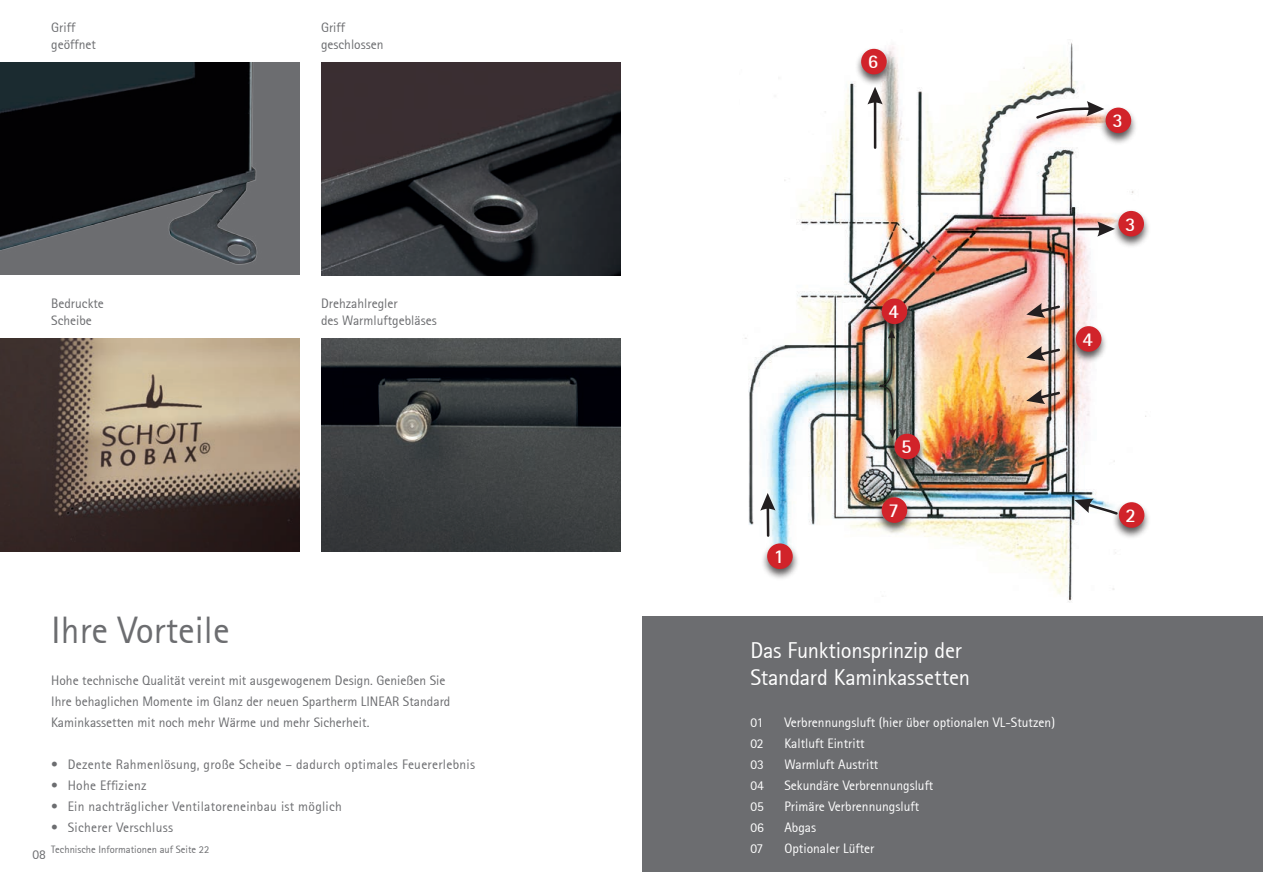
<style>
.page{position:relative;width:1263px;height:893px;background:#fff}
.page>*{position:absolute;margin:0;border:0;box-sizing:border-box;transform-origin:0 0}
.t1{font:37.5px "Rotis Sans Serif";color:#6c6d70}
.t2{font:22.5px/27px "Rotis Sans Serif";letter-spacing:-.01em;color:#fff}
.t3{font:700 19.5px "Rotis Sans Serif";color:#fff}
.t4{font:13.5px/16.5px "Rotis Sans Serif";color:#6c6d70}
.t5{font:13.5px "Rotis Sans Serif";color:#fff}
.t6{font:13.5px "Rotis Sans Serif";letter-spacing:.02em;color:#6c6d70}
.t7{font:10.5px "Rotis Sans Serif";color:#6c6d70}
</style>
<div class="page">
<div style="left:642px;top:617px;width:621px;height:255px;background:#6c6d70"></div>
<img style="left:0;top:63px;width:300px;height:212px">
<img style="left:321px;top:63px;width:300px;height:212px">
<img style="left:321px;top:339px;width:300px;height:213px">
<img style="left:0;top:339px;width:300px;height:213px">
<img style="left:745px;top:42px;width:401px;height:561px">
<svg style="left:1074px;top:499px;width:46px;height:18px"></svg>
<hr style="left:766px;top:502px;width:3px;height:34px;background:#231f20">
<svg style="left:760px;top:493px;width:15px;height:18px"></svg>
<hr style="left:1078px;top:228px;width:28px;height:2px;background:#231f20">
<svg style="left:1097px;top:221px;width:14px;height:16px"></svg>
<svg style="left:1026px;top:303px;width:36px;height:15px"></svg>
<svg style="left:1026px;top:346px;width:36px;height:15px"></svg>
<svg style="left:1026px;top:389px;width:36px;height:15px"></svg>
<svg style="left:1034px;top:101px;width:70px;height:20px"></svg>
<hr style="left:874px;top:96px;width:2px;height:52px;background:#231f20">
<svg style="left:867px;top:87px;width:16px;height:17px"></svg>
<svg style="left:878px;top:336px;width:18px;height:102px"></svg>
<div style="left:1112px;top:500px;width:39px;height:40px;background:#231f20;opacity:.75"></div>
<div style="left:1119px;top:502px;width:25px;height:26px;background:#d1232a;border-radius:50%"></div>
<div style="left:760px;top:542px;width:40px;height:39px;background:#231f20;opacity:.75"></div>
<div style="left:767px;top:543px;width:26px;height:26px;background:#d1232a;border-radius:50%"></div>
<div style="left:875px;top:496px;width:39px;height:39px;background:#231f20;opacity:.75"></div>
<div style="left:882px;top:497px;width:25px;height:26px;background:#d1232a;border-radius:50%"></div>
<div style="left:888px;top:432px;width:39px;height:39px;background:#231f20;opacity:.75"></div>
<div style="left:894px;top:434px;width:26px;height:25px;background:#d1232a;border-radius:50%"></div>
<div style="left:1069px;top:324px;width:39px;height:40px;background:#231f20;opacity:.75"></div>
<div style="left:1076px;top:326px;width:25px;height:26px;background:#d1232a;border-radius:50%"></div>
<div style="left:875px;top:297px;width:39px;height:39px;background:#231f20;opacity:.75"></div>
<div style="left:882px;top:298px;width:25px;height:26px;background:#d1232a;border-radius:50%"></div>
<div style="left:1111px;top:209px;width:40px;height:40px;background:#231f20;opacity:.75"></div>
<div style="left:1118px;top:211px;width:26px;height:25px;background:#d1232a;border-radius:50%"></div>
<div style="left:1099px;top:106px;width:39px;height:39px;background:#231f20;opacity:.75"></div>
<div style="left:1105px;top:108px;width:26px;height:25px;background:#d1232a;border-radius:50%"></div>
<div style="left:854px;top:47px;width:40px;height:40px;background:#231f20;opacity:.75"></div>
<div style="left:861px;top:49px;width:26px;height:25px;background:#d1232a;border-radius:50%"></div>
<p class="t4" style="left:51px;top:19px;width:46px">Griff geöffnet</p>
<p class="t4" style="left:51px;top:295px;width:54px">Bedruckte<br>Scheibe</p>
<p class="t4" style="left:321px;top:19px;width:64px">Griff geschlossen</p>
<p class="t4" style="left:321px;top:295px;width:117px">Drehzahlregler<br>des Warmluftgebläses</p>
<h1 class="t1" style="left:51px;top:608px;width:180px">Ihre Vorteile</h1>
<p class="t4" style="left:51px;top:669px;width:401px;line-height:21px">Hohe technische Qualität vereint mit ausgewogenem Design. Genießen Sie<br>Ihre behaglichen Momente im Glanz der neuen Spartherm LINEAR Standard<br>Kaminkassetten mit noch mehr Wärme und mehr Sicherheit.</p>
<p class="t6" style="left:51px;top:756px;width:425px">• Dezente Rahmenlösung, große Scheibe – dadurch optimales Feuererlebnis</p>
<p class="t6" style="left:51px;top:777px;width:97px">• Hohe Effizienz</p>
<p class="t6" style="left:51px;top:798px;width:292px">• Ein nachträglicher Ventilatoreneinbau ist möglich</p>
<p class="t6" style="left:51px;top:819px;width:123px">• Sicherer Verschluss</p>
<p class="t7" style="left:51px;top:843px;width:160px">Technische Informationen auf Seite 22</p>
<p class="t4" style="left:32px;top:846px;width:15px">08</p>
<h3 class="t3" style="left:774px;top:544px;width:12px">1</h3>
<h3 class="t3" style="left:868px;top:50px;width:12px">6</h3>
<h3 class="t3" style="left:888px;top:299px;width:12px">4</h3>
<h3 class="t3" style="left:1112px;top:108px;width:12px">3</h3>
<h3 class="t3" style="left:1125px;top:212px;width:12px">3</h3>
<h3 class="t3" style="left:1083px;top:327px;width:12px">4</h3>
<h3 class="t3" style="left:901px;top:434px;width:12px">5</h3>
<h3 class="t3" style="left:888px;top:498px;width:12px">7</h3>
<h3 class="t3" style="left:1125px;top:503px;width:12px">2</h3>
<h2 class="t2" style="left:750px;top:637px;width:221px">Das Funktionsprinzip der<br>Standard Kaminkassetten</h2>
<p class="t5" style="left:750px;top:715px;width:14px">01</p>
<p class="t5" style="left:784px;top:715px;width:272px">Verbrennungsluft (hier über optionalen VL-Stutzen)</p>
<p class="t5" style="left:750px;top:736px;width:15px">02</p>
<p class="t5" style="left:784px;top:736px;width:82px">Kaltluft Eintritt</p>
<p class="t5" style="left:750px;top:757px;width:15px">03</p>
<p class="t5" style="left:784px;top:757px;width:95px">Warmluft Austritt</p>
<p class="t5" style="left:750px;top:778px;width:15px">04</p>
<p class="t5" style="left:784px;top:778px;width:150px">Sekundäre Verbrennungsluft</p>
<p class="t5" style="left:750px;top:799px;width:15px">05</p>
<p class="t5" style="left:784px;top:799px;width:136px">Primäre Verbrennungsluft</p>
<p class="t5" style="left:750px;top:820px;width:15px">06</p>
<p class="t5" style="left:784px;top:820px;width:33px">Abgas</p>
<p class="t5" style="left:750px;top:841px;width:14px">07</p>
<p class="t5" style="left:784px;top:841px;width:91px">Optionaler Lüfter</p>
</div>
